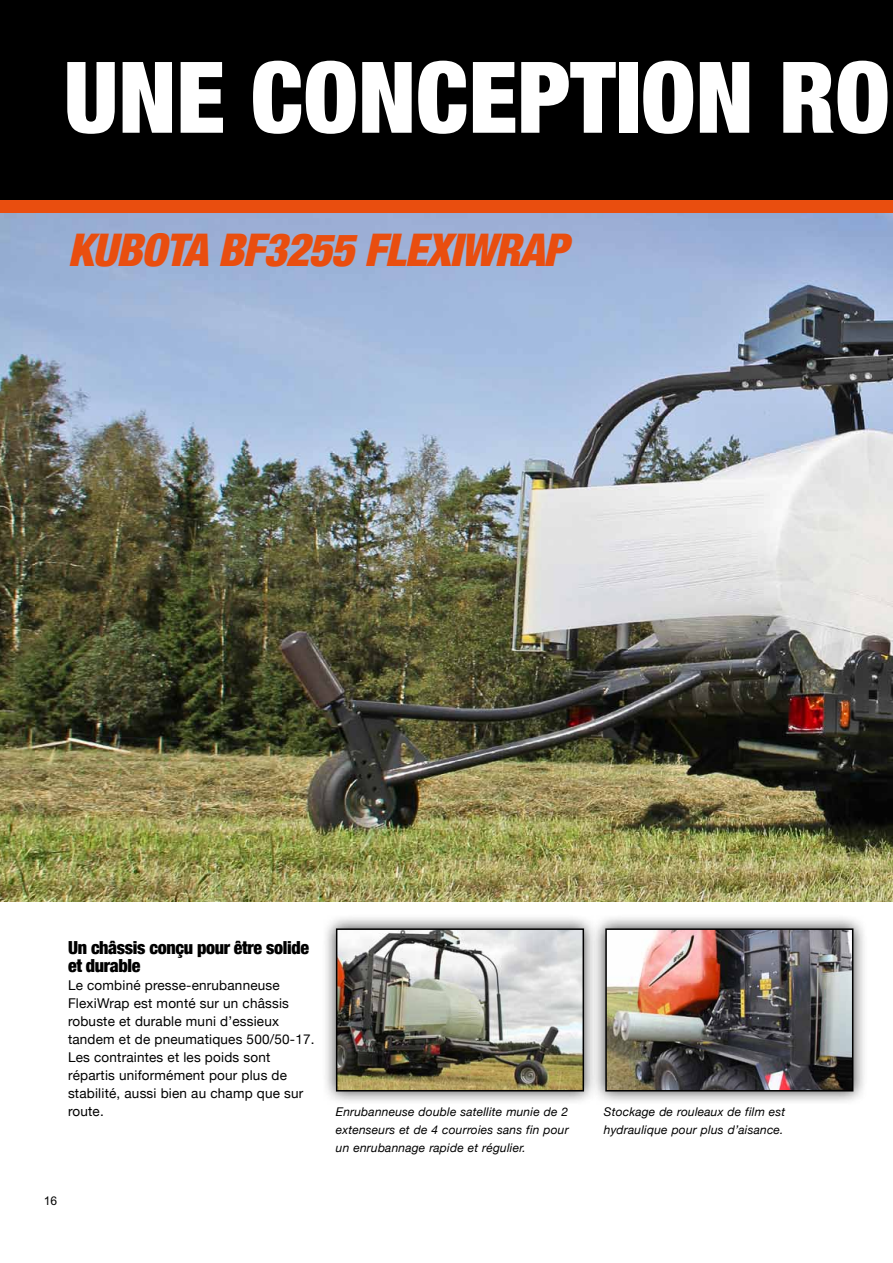
<style>
.page{position:relative;width:893px;height:1263px;background:#fff}
.page>*{position:absolute;margin:0;border:0;box-sizing:border-box;transform-origin:0 0}
.t1{font:900 condensed 99px "Helvetica Neue";color:#fff}
.t2{font:italic 900 condensed 45px "Helvetica Neue";color:#e94e0f}
.t3{font:900 condensed 18px/18px "Helvetica Neue";letter-spacing:-.02em;color:#000}
.t4{font:13.5px/18px "Helvetica Neue";letter-spacing:.015em;color:#000}
.t5{font:italic 12px/18px "Helvetica Neue";letter-spacing:.015em;color:#000;text-align:justify}
.t6{font:12px "Arial";color:#000}
</style>
<div class="page">
<img style="left:0;top:213px;width:893px;height:688px">
<div style="left:0;top:0;width:893px;height:200px;background:#000"></div>
<div style="left:0;top:200px;width:893px;height:13px;background:#e94e0f"></div>
<div style="left:591px;top:914px;width:276px;height:192px;background:#000;opacity:.75"></div>
<img style="left:608px;top:931px;width:242px;height:157px">
<div style="left:605px;top:928px;width:248px;height:163px;border:2px solid #000"></div>
<div style="left:322px;top:914px;width:276px;height:192px;background:#000;opacity:.75"></div>
<img style="left:339px;top:931px;width:242px;height:157px">
<div style="left:336px;top:928px;width:248px;height:163px;border:2px solid #000"></div>
<h1 class="t1" style="left:64px;top:36px;width:827px">Une conception ro</h1>
<h2 class="t2" style="left:68px;top:222px;width:500px">KUBOTA BF3255FLEXIWRAP</h2>
<h3 class="t3" style="left:68px;top:938px;width:242px">Un châssis conçu pour être solide et durable</h3>
<p class="t4" style="left:68px;top:976px;width:248px">Le combiné presse-enrubanneuse<br>FlexiWrap est monté sur un châssis robuste et durable muni d’essieux tandem et de pneumatiques 500/50-17.<br>Les contraintes et les poids sont répartis uniformément pour plus de stabilité, aussi bien au champ que sur route.</p>
<p class="t6" style="left:44px;top:1194px;width:15px">16</p>
<p class="t5" style="left:336px;top:1103px;width:234px">Enrubanneuse double satellite munie de 2 extenseurs et de 4 courroies sans fin pour un enrubannage rapide et régulier.</p>
<p class="t5" style="left:604px;top:1103px;width:183px">Stockage de rouleaux de film est hydraulique pour plus d’aisance.</p>
</div>
